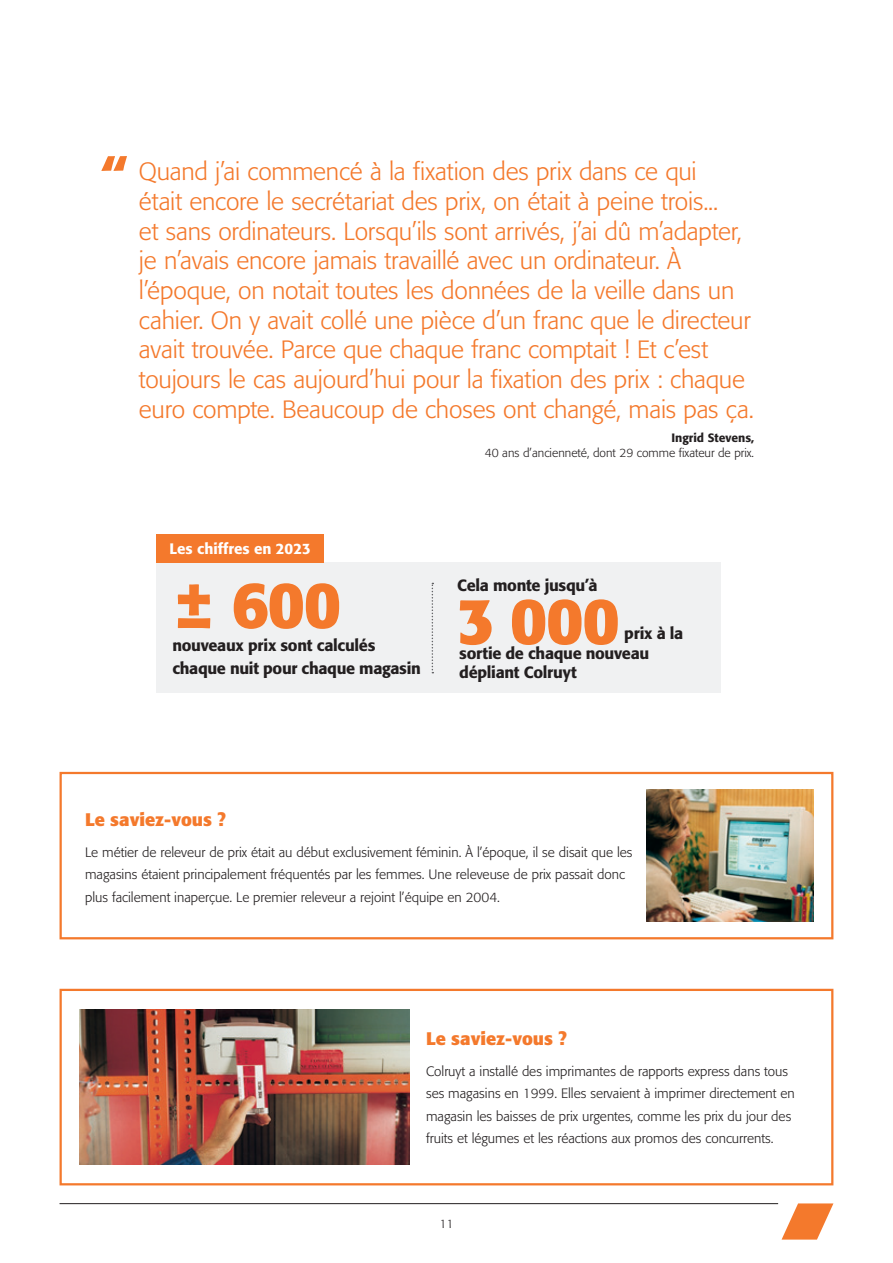
<style>
.page{position:relative;width:893px;height:1263px;background:#fff}
.page>*{position:absolute;margin:0;border:0;box-sizing:border-box;transform-origin:0 0}
.t1{font:700 64.5px "OTF Dynamite";letter-spacing:-.02em;color:#f4792c}
.t2{font:500 57px "OTF Dynamite";color:#f4792c}
.t3{font:300 24.75px/29.7px "OTF Dynamite";letter-spacing:-.01em;color:#f4792c}
.t4{font:700 18px "OTF Dynamite";color:#f4792c}
.t5{font:500 16.2px/19.5px "OTF Dynamite";letter-spacing:-.02em;color:#231f20}
.t6{font:500 15px "OTF Dynamite";color:#fff}
.t7{font:300 13.5px/22.5px "OTF Dynamite";color:#231f20}
.t8{font:300 12px "OTF Dynamite";color:#231f20}
.t9{font:500 12px "OTF Dynamite";color:#231f20}
</style>
<div class="page">
<hr style="left:60px;top:1203px;width:718px;height:1px;background:#231f20">
<svg style="left:782px;top:1203px;width:51px;height:36px"></svg>
<div style="left:60px;top:989px;width:773px;height:196px;background:#fff;border:2px solid #f4792c"></div>
<img style="left:79px;top:1010px;width:330px;height:154px">
<div style="left:60px;top:772px;width:773px;height:167px;background:#fff;border:2px solid #f4792c"></div>
<img style="left:646px;top:789px;width:167px;height:133px">
<div style="left:156px;top:562px;width:565px;height:131px;background:#f0f1f2"></div>
<svg style="left:432px;top:583px;width:1px;height:90px"></svg>
<div style="left:156px;top:534px;width:168px;height:28px;background:#f4792c"></div>
<h2 class="t2" style="left:101px;top:145px;width:29px">“</h2>
<p class="t3" style="left:139px;top:157px;width:616px">Quand j’ai commencé à la fixation des prix dans ce qui<br>était encore le secrétariat des prix, on était à peine trois...<br>et sans ordinateurs. Lorsqu’ils sont arrivés, j’ai dû m’adapter, je n’avais encore jamais travaillé avec un ordinateur. À l’époque, on notait toutes les données de la veille dans un cahier. On y avait collé une pièce d’un franc que le directeur avait trouvée. Parce que chaque franc comptait ! Et c’est toujours le cas aujourd’hui pour la fixation des prix : chaque euro compte. Beaucoup de choses ont changé, mais pas ça.</p>
<p class="t9" style="left:671px;top:430px;width:84px">Ingrid Stevens,</p>
<p class="t8" style="left:485px;top:445px;width:271px">40 ans d’ancienneté, dont 29 comme fixateur de prix.</p>
<p class="t6" style="left:169px;top:539px;width:143px">Les chiffres en 2023</p>
<h1 class="t1" style="left:172px;top:565px;width:170px">± 600</h1>
<p class="t5" style="left:172px;top:634px;width:250px;line-height:22.8px">nouveaux prix sont calculés chaque nuit pour chaque magasin</p>
<p class="t5" style="left:457px;top:576px;width:142px">Cela monte jusqu’à</p>
<h1 class="t1" style="left:457px;top:581px;width:164px">3 000</h1>
<p class="t5" style="left:459px;top:624px;width:225px;text-indent:165px">prix à la sortie de chaque nouveau dépliant Colruyt</p>
<p class="t4" style="left:85px;top:808px;width:142px">Le saviez-vous ?</p>
<p class="t7" style="left:85px;top:841px;width:549px">Le métier de releveur de prix était au début exclusivement féminin. À l’époque, il se disait que les magasins étaient principalement fréquentés par les femmes. Une releveuse de prix passait donc plus facilement inaperçue. Le premier releveur a rejoint l’équipe en 2004.</p>
<p class="t4" style="left:426px;top:1027px;width:142px">Le saviez-vous ?</p>
<p class="t7" style="left:426px;top:1060px;width:370px">Colruyt a installé des imprimantes de rapports express dans tous ses magasins en 1999. Elles servaient à imprimer directement en magasin les baisses de prix urgentes, comme les prix du jour des fruits et légumes et les réactions aux promos des concurrents.</p>
<p class="t8" style="left:439px;top:1217px;width:16px">11</p>
</div>
